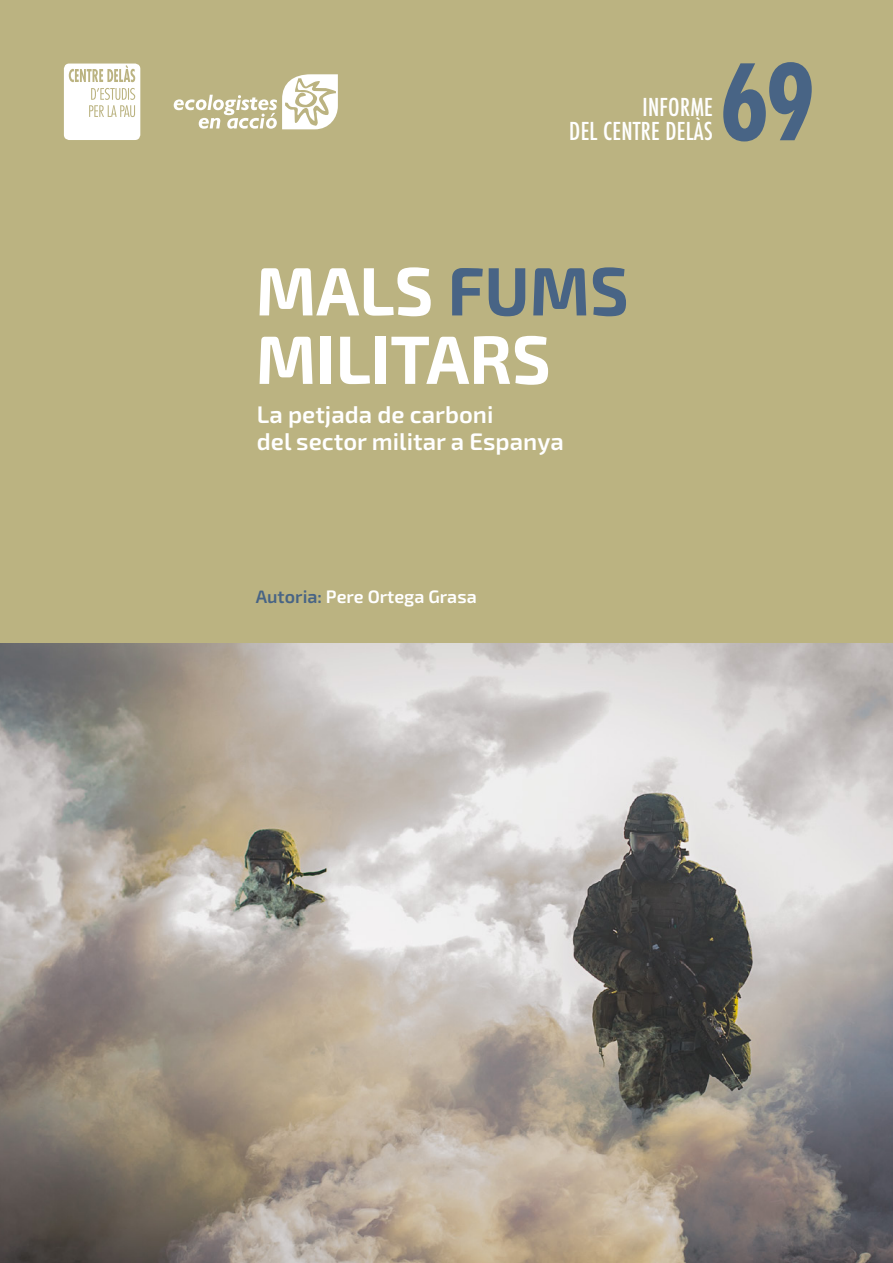
<style>
.page{position:relative;width:893px;height:1263px;background:#bbb381}
.page>*{position:absolute;margin:0;border:0;box-sizing:border-box;transform-origin:0 0}
.t1{font:700 condensed 102px "Futura";color:#486485}
.t2{font:700 68.4px/68.4px "Exo 2.0";color:#fff}
.t3{font:600 24px/27px "Exo 2.0";color:#fff}
.t4{font:500 condensed 24px/24px "Futura";letter-spacing:.01em;color:#fff;text-align:right}
.t5{font:600 18px "Exo 2.0";color:#fff}
.s1{color:#486485}
</style>
<div class="page">
<img style="left:0;top:643px;width:893px;height:620px">
<svg style="left:64px;top:64px;width:76px;height:76px;background:#f4f3ec"></svg>
<svg style="left:174px;top:74px;width:164px;height:55px"></svg>
<p class="t4" style="left:569px;top:95px;width:145px">INFORME<br>DEL CENTRE DELÀS</p>
<h1 class="t1" style="left:719px;top:39px;width:97px">69</h1>
<h2 class="t2" style="left:256px;top:259px;width:374px">MALS <span class="s1">FUMS<br></span>MILITARS</h2>
<p class="t3" style="left:257px;top:401px;width:308px">La petjada de carboni<br>del sector militar a Espanya</p>
<p class="t5" style="left:256px;top:586px;width:222px"><span class="s1">Autoria:</span> Pere Ortega Grasa</p>
</div>
